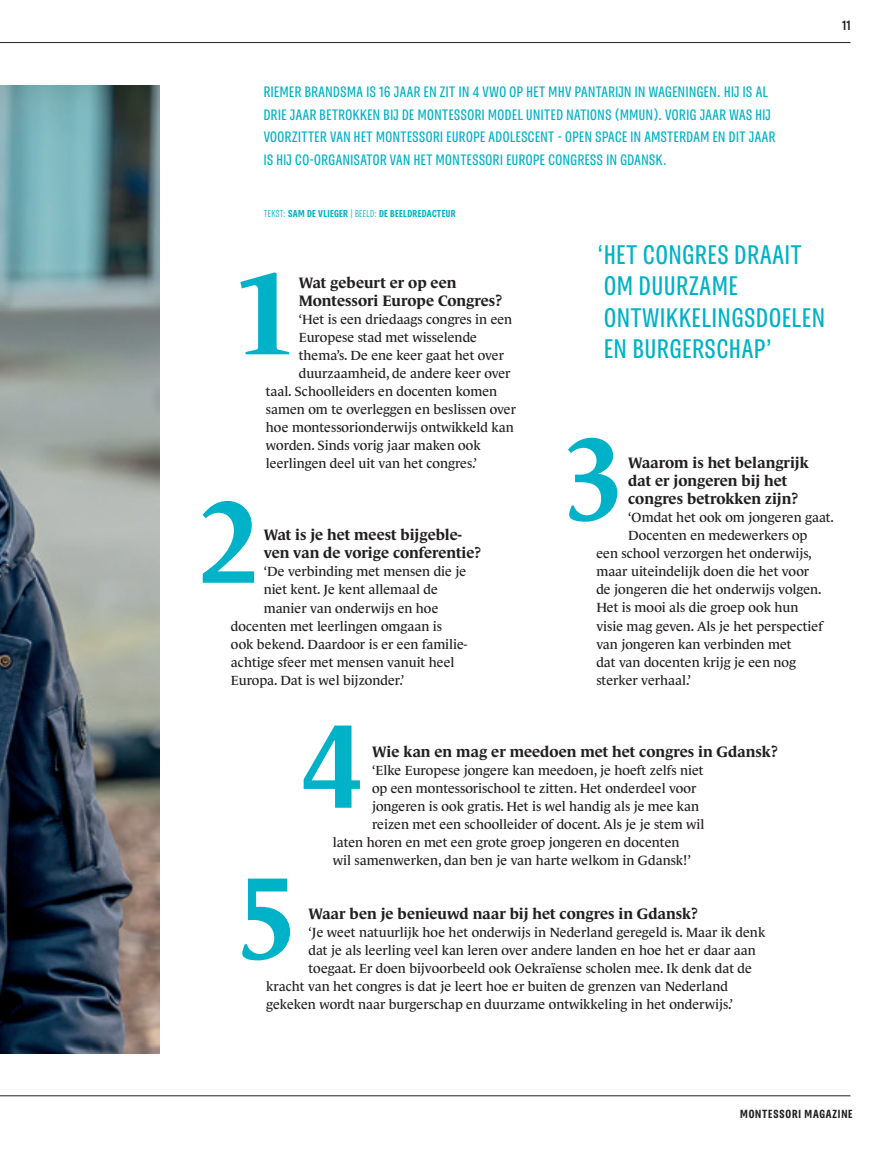
<style>
.page{position:relative;width:893px;height:1149px;background:#fff}
.page>*{position:absolute;margin:0;border:0;box-sizing:border-box;transform-origin:0 0}
.t1{font:700 118.5px/228.3px "Le Monde Journal Std";color:#00b2c7}
.t2{font:condensed 24px/31.5px "Belarius Sans";letter-spacing:.04em;color:#00b2c7}
.t3{font:700 15.3px/18px "Le Monde Journal Std";color:#231f20}
.t4{font:13.5px "Le Monde Journal Std";color:#231f20}
.t5{font:condensed 13.5px/22.5px "Belarius Sans";letter-spacing:.04em;color:#00b2c7}
.t6{font:600 condensed 12px "Belarius Sans";color:#231f20}
.t7{font:700 condensed 10.5px "Belarius Sans";letter-spacing:.08em;color:#231f20}
.t8{font:700 condensed 9px "Belarius Sans";letter-spacing:.04em;color:#00b2c7}
.s1{font-weight:300}
.s2{font-size:15px}
</style>
<div class="page">
<img style="left:0;top:85px;width:159px;height:967px">
<hr style="left:0;top:42px;width:850px;height:1px;background:#231f20">
<hr style="left:0;top:1095px;width:850px;height:1px;background:#231f20">
<p class="t6" style="left:842px;top:17px;width:10px">11</p>
<p class="t5" style="left:264px;top:80px;width:513px">RIEMER BRANDSMA IS 16 JAAR EN ZIT IN 4 VWO OP HET MHV PANTARIJN IN WAGENINGEN. HIJ IS AL DRIE JAAR BETROKKEN BIJ DE MONTESSORI MODEL UNITED NATIONS (MMUN). VORIG JAAR WAS HIJ VOORZITTER VAN HET MONTESSORI EUROPE ADOLESCENT - OPEN SPACE IN AMSTERDAM EN DIT JAAR IS HIJ CO-ORGANISATOR VAN HET MONTESSORI EUROPE CONGRESS IN GDANSK.</p>
<p class="t8" style="left:264px;top:207px;width:193px"><span class="s1">TEKST:</span> SAM DE VLIEGER <span class="s1">| BEELD:</span> DE BEELDREDACTEUR</p>
<h1 class="t1" style="left:200px;top:198px;width:95px">1<br>2</h1>
<p class="t3" style="left:299px;top:274px;width:205px">Wat gebeurt er op een<br>Montessori Europe Congres?</p>
<p class="t4" style="left:299px;top:312px;width:215px">‘Het is een driedaags congres in een</p>
<p class="t4" style="left:299px;top:330px;width:180px">Europese stad met wisselende</p>
<p class="t4" style="left:299px;top:348px;width:207px">thema’s. De ene keer gaat het over</p>
<p class="t4" style="left:299px;top:366px;width:213px">duurzaamheid, de andere keer over</p>
<p class="t4" style="left:266px;top:384px;width:233px">taal. Schoolleiders en docenten komen</p>
<p class="t4" style="left:266px;top:402px;width:252px">samen om te overleggen en beslissen over</p>
<p class="t4" style="left:266px;top:420px;width:249px">hoe montessorionderwijs ontwikkeld kan</p>
<p class="t4" style="left:266px;top:438px;width:216px">worden. Sinds vorig jaar maken ook</p>
<p class="t4" style="left:266px;top:456px;width:212px">leerlingen deel uit van het congres.’</p>
<p class="t3" style="left:264px;top:526px;width:219px">Wat is je het meest bijgeble&shy;ven van de vorige conferentie<span class="s2">?</span></p>
<p class="t4" style="left:264px;top:564px;width:204px">‘De verbinding met mensen die je</p>
<p class="t4" style="left:264px;top:582px;width:176px">niet kent. Je kent allemaal de</p>
<p class="t4" style="left:264px;top:600px;width:176px">manier van onderwijs en hoe</p>
<p class="t4" style="left:231px;top:618px;width:213px">docenten met leerlingen omgaan is</p>
<p class="t4" style="left:231px;top:636px;width:238px">ook bekend. Daardoor is er een familie-</p>
<p class="t4" style="left:231px;top:654px;width:225px">achtige sfeer met mensen vanuit heel</p>
<p class="t4" style="left:231px;top:672px;width:175px">Europa. Dat is wel bijzonder.’</p>
<h2 class="t2" style="left:598px;top:239px;width:228px">‘HET CONGRES DRAAIT<br>OM DUURZAME<br>ONTWIKKELINGSDOELEN<br>EN BURGERSCHAP’</h2>
<h1 class="t1" style="left:564px;top:364px;width:60px">3</h1>
<p class="t3" style="left:628px;top:454px;width:182px">Waarom is het belangrijk dat er jongeren bij het congres betrokken zijn?</p>
<p class="t4" style="left:628px;top:510px;width:207px">‘Omdat het ook om jongeren gaat.</p>
<p class="t4" style="left:628px;top:528px;width:181px">Docenten en medewerkers op</p>
<p class="t4" style="left:596px;top:546px;width:217px">een school verzorgen het onderwijs,</p>
<p class="t4" style="left:596px;top:564px;width:214px">maar uiteindelijk doen die het voor</p>
<p class="t4" style="left:596px;top:582px;width:227px">de jongeren die het onderwijs volgen.</p>
<p class="t4" style="left:596px;top:600px;width:204px">Het is mooi als die groep ook hun</p>
<p class="t4" style="left:596px;top:618px;width:228px">visie mag geven. Als je het perspectief</p>
<p class="t4" style="left:596px;top:636px;width:197px">van jongeren kan verbinden met</p>
<p class="t4" style="left:596px;top:654px;width:201px">dat van docenten krijg je een nog</p>
<p class="t4" style="left:596px;top:672px;width:96px">sterker verhaal.’</p>
<h1 class="t1" style="left:302px;top:652px;width:60px">4</h1>
<p class="t3" style="left:372px;top:742px;width:407px">Wie kan en mag er meedoen met het congres in Gdansk?</p>
<p class="t4" style="left:372px;top:762px;width:333px">‘Elke Europese jongere kan meedoen, je hoeft zelfs niet</p>
<p class="t4" style="left:372px;top:780px;width:326px">op een montessorischool te zitten. Het onderdeel voor</p>
<p class="t4" style="left:372px;top:798px;width:329px">jongeren is ook gratis. Het is wel handig als je mee kan</p>
<p class="t4" style="left:372px;top:816px;width:334px">reizen met een schoolleider of docent. Als je je stem wil</p>
<p class="t4" style="left:333px;top:834px;width:348px">laten horen en met een grote groep jongeren en docenten</p>
<p class="t4" style="left:333px;top:852px;width:360px">wil samenwerken, dan ben je van harte welkom in Gdansk!’</p>
<h1 class="t1" style="left:238px;top:802px;width:60px">5</h1>
<p class="t3" style="left:308px;top:904px;width:391px">Waar ben je benieuwd naar bij het congres in Gdansk?</p>
<p class="t4" style="left:308px;top:924px;width:458px">‘Je weet natuurlijk hoe het onderwijs in Nederland geregeld is. Maar ik denk</p>
<p class="t4" style="left:308px;top:942px;width:449px">dat je als leerling veel kan leren over andere landen en hoe het er daar aan</p>
<p class="t4" style="left:308px;top:960px;width:445px">toegaat. Er doen bijvoorbeeld ook Oekraïense scholen mee. Ik denk dat de</p>
<p class="t4" style="left:266px;top:978px;width:463px">kracht van het congres is dat je leert hoe er buiten de grenzen van Nederland</p>
<p class="t4" style="left:266px;top:996px;width:468px">gekeken wordt naar burgerschap en duurzame ontwikkeling in het onderwijs.’</p>
<p class="t7" style="left:740px;top:1106px;width:114px">MONTESSORI MAGAZINE</p>
</div>
